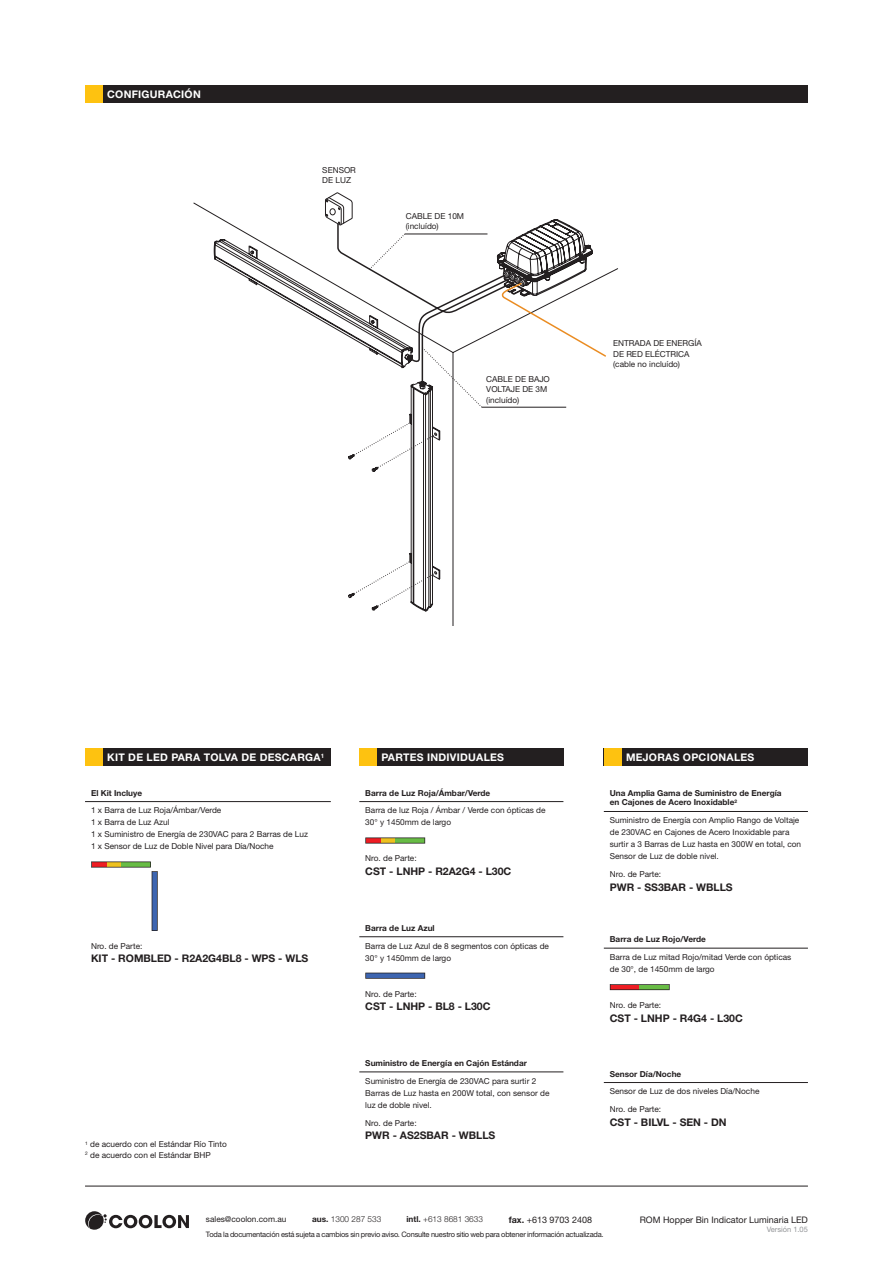
<style>
.page{position:relative;width:893px;height:1263px;background:#fff}
.page>*{position:absolute;margin:0;border:0;box-sizing:border-box;transform-origin:0 0}
.table_-_body{font:700 10.5px "Helvetica Neue LT Std";color:#231f20}
.specs_-_head{font:700 10.5px "Helvetica Neue LT Std";letter-spacing:.025em;color:#fff}
.t1{font:9px "Helvetica Neue LT Std";color:#231f20}
.table_-_body-2{font:8.25px/12px "Helvetica Neue LT Std";color:#231f20}
.table_-_head{font:700 8.25px/9.9px "Helvetica Neue LT Std";color:#231f20}
.t2{font:300 8.25px "Helvetica Neue LT Std";color:#231f20}
.t3{font:7.5px "Helvetica Neue LT Std";letter-spacing:-.03em;color:#231f20}
.t4{font:7.5px "Helvetica Neue LT Std";color:#939598}
.s1{font-weight:700}
</style>
<div class="page">
<hr style="left:85px;top:1186px;width:723px;height:1px;background:#231f20">
<svg style="left:85px;top:1211px;width:104px;height:19px"></svg>
<div style="left:85px;top:85px;width:723px;height:18px;background:#231f20"></div>
<svg style="left:193px;top:202px;width:425px;height:424px"></svg>
<svg style="left:354px;top:422px;width:83px;height:46px"></svg>
<svg style="left:354px;top:560px;width:83px;height:46px"></svg>
<div style="left:85px;top:748px;width:246px;height:18px;background:#231f20"></div>
<hr style="left:85px;top:801px;width:246px;height:1px;background:#231f20">
<svg style="left:91px;top:861px;width:67px;height:70px"></svg>
<div style="left:359px;top:748px;width:204px;height:18px;background:#231f20"></div>
<hr style="left:359px;top:801px;width:204px;height:1px;background:#231f20">
<svg style="left:365px;top:837px;width:60px;height:6px"></svg>
<hr style="left:359px;top:936px;width:204px;height:1px;background:#231f20">
<svg style="left:365px;top:973px;width:60px;height:6px"></svg>
<hr style="left:359px;top:1071px;width:204px;height:1px;background:#231f20">
<div style="left:604px;top:748px;width:204px;height:18px;background:#231f20"></div>
<hr style="left:604px;top:811px;width:204px;height:1px;background:#231f20">
<hr style="left:604px;top:948px;width:204px;height:1px;background:#231f20">
<svg style="left:610px;top:984px;width:60px;height:6px"></svg>
<hr style="left:604px;top:1082px;width:204px;height:1px;background:#231f20">
<div style="left:85px;top:85px;width:18px;height:18px;background:#fec210"></div>
<div style="left:85px;top:748px;width:18px;height:18px;background:#fec210"></div>
<div style="left:359px;top:748px;width:18px;height:18px;background:#fec210"></div>
<div style="left:604px;top:748px;width:18px;height:18px;background:#fec210"></div>
<svg style="left:325px;top:192px;width:282px;height:216px"></svg>
<p class="specs_-_head" style="left:107px;top:88px;width:95px">CONFIGURACIÓN</p>
<p class="table_-_body-2" style="left:322px;top:164px;width:35px;line-height:10.5px">SENSOR<br>DE LUZ</p>
<p class="table_-_body-2" style="left:406px;top:209px;width:60px">CABLE DE 10M</p>
<p class="table_-_body-2" style="left:406px;top:220px;width:35px">(incluído)</p>
<p class="table_-_body-2" style="left:486px;top:373px;width:65px;line-height:10.5px">CABLE DE BAJO<br>VOLTAJE DE 3M</p>
<p class="table_-_body-2" style="left:486px;top:394px;width:35px">(incluído)</p>
<p class="table_-_body-2" style="left:613px;top:338px;width:90px;line-height:10.5px">ENTRADA DE ENERGÍA<br>DE RED ELÉCTRICA</p>
<p class="table_-_body-2" style="left:613px;top:358px;width:68px">(cable no incluído)</p>
<p class="specs_-_head" style="left:107px;top:751px;width:219px">KIT DE LED PARA TOLVA DE DESCARGA<sup>1</sup></p>
<p class="table_-_head" style="left:91px;top:787px;width:53px">El Kit Incluye</p>
<p class="table_-_body-2" style="left:91px;top:804px;width:132px">1 x Barra de Luz Roja/Ámbar/Verde</p>
<p class="table_-_body-2" style="left:91px;top:816px;width:80px">1 x Barra de Luz Azul</p>
<p class="table_-_body-2" style="left:91px;top:828px;width:218px">1 x Suministro de Energía de 230VAC para 2 Barras de Luz</p>
<p class="table_-_body-2" style="left:91px;top:840px;width:184px">1 x Sensor de Luz de Doble Nivel para Día/Noche</p>
<p class="table_-_body-2" style="left:91px;top:940px;width:53px">Nro. de Parte:</p>
<p class="table_-_body" style="left:91px;top:952px;width:219px">KIT - ROMBLED - R2A2G4BL8 - WPS - WLS</p>
<p class="table_-_body-2" style="left:85px;top:1138px;width:143px"><sup>1</sup> de acuerdo con el Estándar Río Tinto</p>
<p class="table_-_body-2" style="left:85px;top:1149px;width:127px"><sup>2</sup> de acuerdo con el Estándar BHP</p>
<p class="specs_-_head" style="left:381px;top:751px;width:124px">PARTES INDIVIDUALES</p>
<p class="table_-_head" style="left:365px;top:787px;width:126px">Barra de Luz Roja/Ámbar/Verde</p>
<p class="table_-_body-2" style="left:365px;top:804px;width:182px">Barra de luz Roja / Ámbar / Verde con ópticas de<br>30° y 1450mm de largo</p>
<p class="table_-_body-2" style="left:365px;top:852px;width:53px">Nro. de Parte:</p>
<p class="table_-_body" style="left:365px;top:865px;width:148px">CST - LNHP - R2A2G4 - L30C</p>
<p class="table_-_head" style="left:365px;top:923px;width:71px">Barra de Luz Azul</p>
<p class="table_-_body-2" style="left:365px;top:939px;width:185px">Barra de Luz Azul de 8 segmentos con ópticas de<br>30° y 1450mm de largo</p>
<p class="table_-_body-2" style="left:365px;top:987px;width:53px">Nro. de Parte:</p>
<p class="table_-_body" style="left:365px;top:1000px;width:127px">CST - LNHP - BL8 - L30C</p>
<p class="table_-_head" style="left:365px;top:1058px;width:163px">Suministro de Energía en Cajón Estándar</p>
<p class="table_-_body-2" style="left:365px;top:1075px;width:186px">Suministro de Energía de 230VAC para surtir 2<br>Barras de Luz hasta en 200W total, con sensor de luz de doble nivel.</p>
<p class="table_-_body-2" style="left:365px;top:1117px;width:53px">Nro. de Parte:</p>
<p class="table_-_body" style="left:365px;top:1129px;width:132px">PWR - AS2SBAR - WBLLS</p>
<p class="specs_-_head" style="left:626px;top:751px;width:130px">MEJORAS OPCIONALES</p>
<p class="table_-_head" style="left:610px;top:787px;width:173px">Una Amplia Gama de Suministro de Energía en Cajones de Acero Inoxidable<sup>2</sup></p>
<p class="table_-_body-2" style="left:610px;top:814px;width:193px">Suministro de Energía con Amplio Rango de Voltaje de 230VAC en Cajones de Acero Inoxidable para surtir a 3 Barras de Luz hasta en 300W en total, con Sensor de Luz de doble nivel.</p>
<p class="table_-_body-2" style="left:610px;top:868px;width:53px">Nro. de Parte:</p>
<p class="table_-_body" style="left:610px;top:880px;width:124px">PWR - SS3BAR - WBLLS</p>
<p class="table_-_head" style="left:610px;top:934px;width:98px">Barra de Luz Rojo/Verde</p>
<p class="table_-_body-2" style="left:610px;top:951px;width:183px">Barra de Luz mitad Rojo/mitad Verde con ópticas de 30°, de 1450mm de largo</p>
<p class="table_-_body-2" style="left:610px;top:999px;width:53px">Nro. de Parte:</p>
<p class="table_-_body" style="left:610px;top:1011px;width:135px">CST - LNHP - R4G4 - L30C</p>
<p class="table_-_head" style="left:610px;top:1068px;width:73px">Sensor Día/Noche</p>
<p class="table_-_body-2" style="left:610px;top:1085px;width:151px">Sensor de Luz de dos niveles Día/Noche</p>
<p class="table_-_body-2" style="left:610px;top:1103px;width:53px">Nro. de Parte:</p>
<p class="table_-_body" style="left:610px;top:1115px;width:118px">CST - BILVL - SEN - DN</p>
<p class="table_-_body-2" style="left:206px;top:1213px;width:82px">sales@coolon.com.au</p>
<p class="t2" style="left:312px;top:1214px;width:71px"><span class="s1">aus.</span> 1300 287 533</p>
<p class="t2" style="left:406px;top:1214px;width:78px"><span class="s1">intl.</span> +613 8681 3633</p>
<p class="t1" style="left:509px;top:1214px;width:85px"><span class="s1">fax.</span> +613 9703 2408</p>
<p class="t3" style="left:206px;top:1229px;width:399px">Toda la documentación está sujeta a cambios sin previo aviso. Consulte nuestro sitio web para obtener información actualizada.</p>
<p class="t1" style="left:640px;top:1214px;width:170px">ROM Hopper Bin Indicator Luminaria LED</p>
<p class="t4" style="left:767px;top:1224px;width:43px">Versión 1.05</p>
</div>
